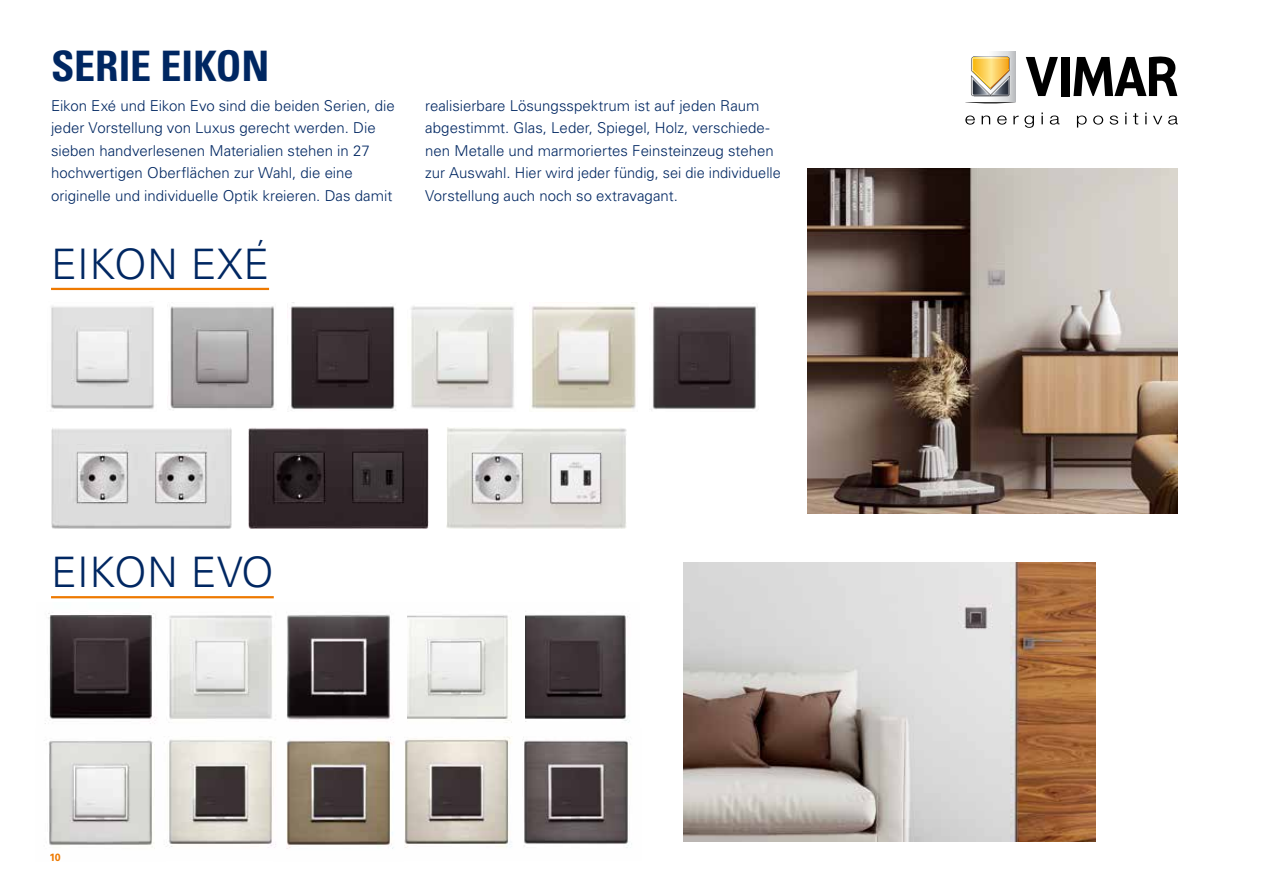
<style>
.page{position:relative;width:1263px;height:893px;background:#fff}
.page>*{position:absolute;margin:0;border:0;box-sizing:border-box;transform-origin:0 0}
.t1{font:300 42px "Univers LT";letter-spacing:.015em;color:#002762}
.t2{font:700 condensed 42px "Univers LT Pro";color:#002762}
.t3{font:300 15px/22.5px "Univers LT Pro 45";color:#002762}
.t4{font:700 10.5px "Univers LT";color:#ee7900}
</style>
<div class="page">
<hr style="left:51px;top:288px;width:218px;height:2px;background:#ee7900">
<img style="left:51px;top:306px;width:103px;height:103px">
<img style="left:169px;top:306px;width:106px;height:104px">
<img style="left:290px;top:306px;width:106px;height:105px">
<img style="left:411px;top:306px;width:103px;height:103px">
<img style="left:531px;top:306px;width:105px;height:104px">
<img style="left:651px;top:303px;width:107px;height:108px">
<img style="left:51px;top:428px;width:180px;height:101px">
<img style="left:248px;top:428px;width:180px;height:101px">
<img style="left:447px;top:427px;width:179px;height:101px">
<img style="left:808px;top:169px;width:370px;height:344px">
<svg style="left:965px;top:116px;width:10px;height:9px"></svg>
<svg style="left:982px;top:116px;width:8px;height:8px"></svg>
<svg style="left:997px;top:116px;width:10px;height:9px"></svg>
<svg style="left:1013px;top:116px;width:21px;height:12px"></svg>
<svg style="left:1041px;top:112px;width:2px;height:12px"></svg>
<svg style="left:1050px;top:116px;width:9px;height:9px"></svg>
<svg style="left:1077px;top:116px;width:10px;height:12px"></svg>
<svg style="left:1093px;top:116px;width:10px;height:9px"></svg>
<svg style="left:1110px;top:116px;width:8px;height:9px"></svg>
<svg style="left:1125px;top:112px;width:1px;height:12px"></svg>
<svg style="left:1133px;top:113px;width:5px;height:11px"></svg>
<svg style="left:1145px;top:112px;width:1px;height:12px"></svg>
<svg style="left:1153px;top:116px;width:9px;height:8px"></svg>
<svg style="left:1168px;top:116px;width:10px;height:9px"></svg>
<hr style="left:965px;top:51px;width:1px;height:51px;background:#a3a3a7">
<hr style="left:1015px;top:51px;width:1px;height:51px;background:#504f53">
<svg style="left:972px;top:51px;width:43px;height:51px"></svg>
<svg style="left:965px;top:102px;width:51px;height:2px"></svg>
<hr style="left:974px;top:96px;width:33px;height:1px;background:#b8babd">
<svg style="left:971px;top:57px;width:39px;height:39px;background:#ccb477"></svg>
<svg style="left:1026px;top:57px;width:32px;height:39px"></svg>
<div style="left:1061px;top:57px;width:8px;height:39px;background:#000"></div>
<svg style="left:1073px;top:56px;width:104px;height:40px"></svg>
<img style="left:523px;top:737px;width:109px;height:111px">
<img style="left:404px;top:736px;width:108px;height:112px">
<img style="left:286px;top:736px;width:108px;height:113px">
<img style="left:49px;top:740px;width:106px;height:109px">
<img style="left:164px;top:739px;width:112px;height:109px">
<img style="left:525px;top:615px;width:105px;height:108px">
<img style="left:407px;top:615px;width:105px;height:108px">
<img style="left:287px;top:614px;width:107px;height:109px">
<img style="left:169px;top:615px;width:104px;height:104px">
<img style="left:45px;top:613px;width:111px;height:111px">
<hr style="left:51px;top:596px;width:223px;height:2px;background:#ee7900">
<img style="left:683px;top:562px;width:413px;height:280px">
<h1 class="t2" style="left:51px;top:41px;width:220px">SERIE EIKON</h1>
<p class="t3" style="left:51px;top:94px;width:345px">Eikon Exé und Eikon Evo sind die beiden Serien, die jeder Vorstellung von Luxus gerecht werden. Die sieben handverlesenen Materialien stehen in 27 hochwertigen Oberflächen zur Wahl, die eine originelle und individuelle Optik kreieren. Das damit</p>
<p class="t3" style="left:425px;top:94px;width:357px">realisierbare Lösungsspektrum ist auf jeden Raum abgestimmt. Glas, Leder, Spiegel, Holz, verschiede&shy;nen Metalle und marmoriertes Feinsteinzeug stehen zur Auswahl. Hier wird jeder fündig, sei die individuelle Vorstellung auch noch so extravagant.</p>
<h1 class="t1" style="left:51px;top:239px;width:220px">EIKON EXE</h1>
<h1 class="t1" style="left:51px;top:547px;width:224px">EIKON EVO</h1>
<p class="t4" style="left:50px;top:851px;width:13px">10</p>
</div>
